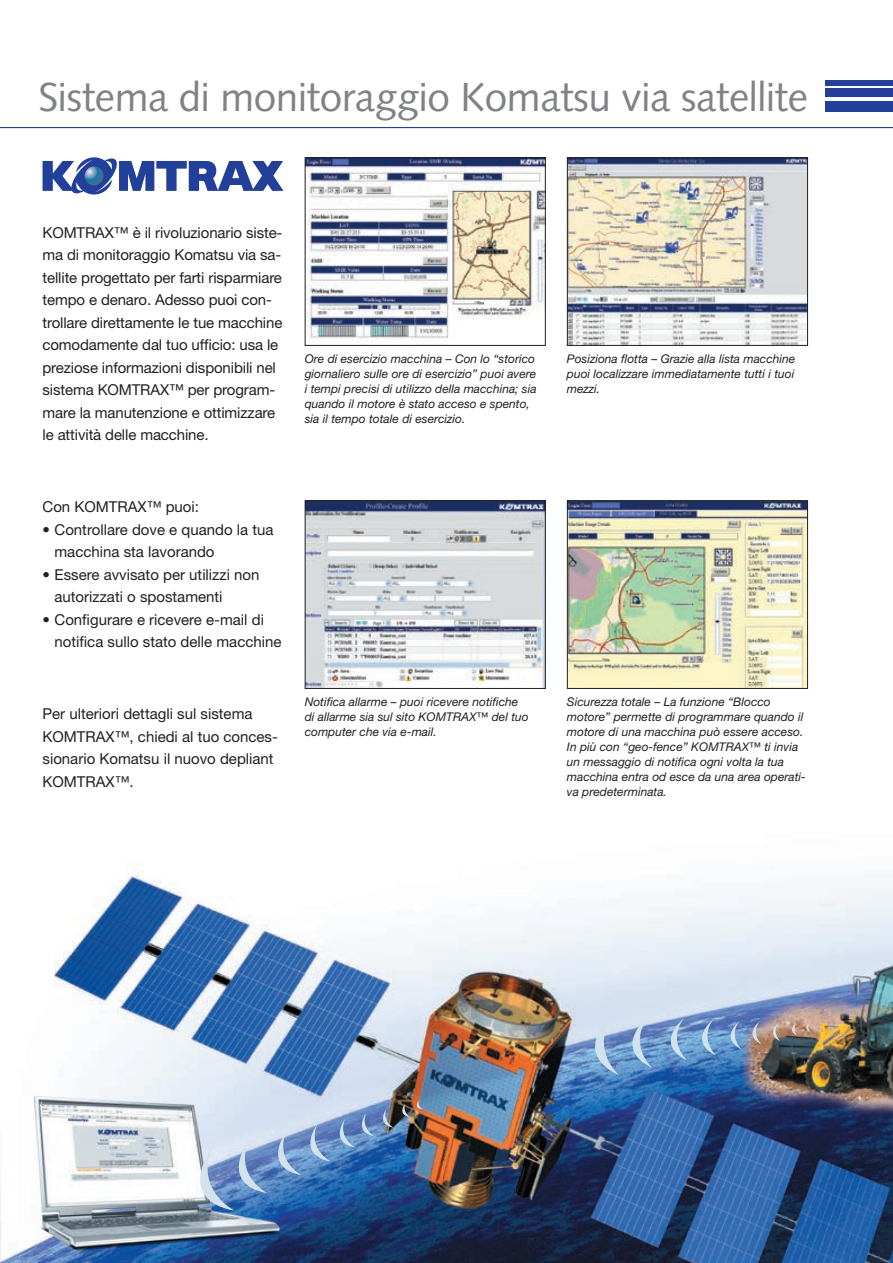
<style>
.page{position:relative;width:893px;height:1263px;background:#fff}
.page>*{position:absolute;margin:0;border:0;box-sizing:border-box;transform-origin:0 0}
.t1{font:40.5px "Syntax LTCE";letter-spacing:-.01em;color:#808285}
.t2{font:15px/22.5px "Helvetica Neue LT Pro";letter-spacing:-.01em;color:#231f20}
.t3{font:italic 12px/15px "Helvetica Neue LT Pro";color:#231f20}
</style>
<div class="page">
<hr style="left:0;top:127px;width:893px;height:1px;background:#223f99">
<div style="left:825px;top:101px;width:68px;height:10px;background:#223f99"></div>
<div style="left:825px;top:89px;width:68px;height:8px;background:#223f99"></div>
<div style="left:825px;top:80px;width:68px;height:5px;background:#223f99"></div>
<img style="left:0;top:866px;width:893px;height:397px">
<img style="left:569px;top:502px;width:237px;height:185px">
<div style="left:567px;top:500px;width:241px;height:189px;border:1px solid #231f20"></div>
<img style="left:307px;top:502px;width:237px;height:185px">
<div style="left:305px;top:500px;width:241px;height:189px;border:1px solid #231f20"></div>
<img style="left:307px;top:159px;width:237px;height:180px">
<div style="left:305px;top:157px;width:241px;height:189px;border:1px solid #231f20"></div>
<img style="left:25px;top:1089px;width:263px;height:168px">
<img style="left:178px;top:1100px;width:245px;height:111px">
<svg style="left:43px;top:157px;width:240px;height:38px"></svg>
<img style="left:569px;top:159px;width:237px;height:185px">
<div style="left:567px;top:157px;width:241px;height:189px;border:1px solid #231f20"></div>
<img style="left:568px;top:1014px;width:212px;height:61px">
<svg style="left:786px;top:1023px;width:24px;height:13px"></svg>
<h1 class="t1" style="left:38px;top:73px;width:771px">Sistema di monitoraggio Komatsu via satellite</h1>
<p class="t2" style="left:43px;top:221px;width:241px">KOMTRAX™ è il rivoluzionario siste&shy;ma di monitoraggio Komatsu via sa&shy;tellite progettato per farti risparmiare tempo e denaro. Adesso puoi con&shy;trollare direttamente le tue macchine comodamente dal tuo ufficio: usa le preziose informazioni disponibili nel sistema KOMTRAX™ per program&shy;mare la manutenzione e ottimizzare le attività delle macchine.</p>
<p class="t3" style="left:305px;top:351px;width:233px">Ore di esercizio macchina – Con lo “storico giornaliero sulle ore di esercizio” puoi avere i tempi precisi di utilizzo della macchina; sia quando il motore è stato acceso e spento, sia il tempo totale di esercizio.</p>
<p class="t3" style="left:567px;top:351px;width:230px;text-align:justify">Posiziona flotta – Grazie alla lista macchine puoi localizzare immediatamente tutti i tuoi mezzi.</p>
<p class="t2" style="left:43px;top:495px;width:158px">Con KOMTRAX™ puoi:</p>
<p class="t2" style="left:55px;top:518px;width:220px;text-indent:-12px">• Controllare dove e quando la tua macchina sta lavorando</p>
<p class="t2" style="left:55px;top:563px;width:206px;text-indent:-12px">• Essere avvisato per utilizzi non autorizzati o spostamenti</p>
<p class="t2" style="left:55px;top:608px;width:228px;text-indent:-12px">• Configurare e ricevere e-mail di notifica sullo stato delle macchine</p>
<p class="t2" style="left:43px;top:702px;width:237px">Per ulteriori dettagli sul sistema<br>KOMTRAX™, chiedi al tuo conces&shy;sionario Komatsu il nuovo depliant<br>KOMTRAX™.</p>
<p class="t3" style="left:305px;top:693px;width:225px">Notifica allarme – puoi ricevere notifiche di allarme sia sul sito KOMTRAX™ del tuo computer che via e-mail.</p>
<p class="t3" style="left:567px;top:693px;width:240px">Sicurezza totale – La funzione “Blocco motore” permette di programmare quando il motore di una macchina può essere acceso.<br>In più con “geo-fence” KOMTRAX™ ti invia un messaggio di notifica ogni volta la tua macchina entra od esce da una area operati&shy;va predeterminata.</p>
</div>
